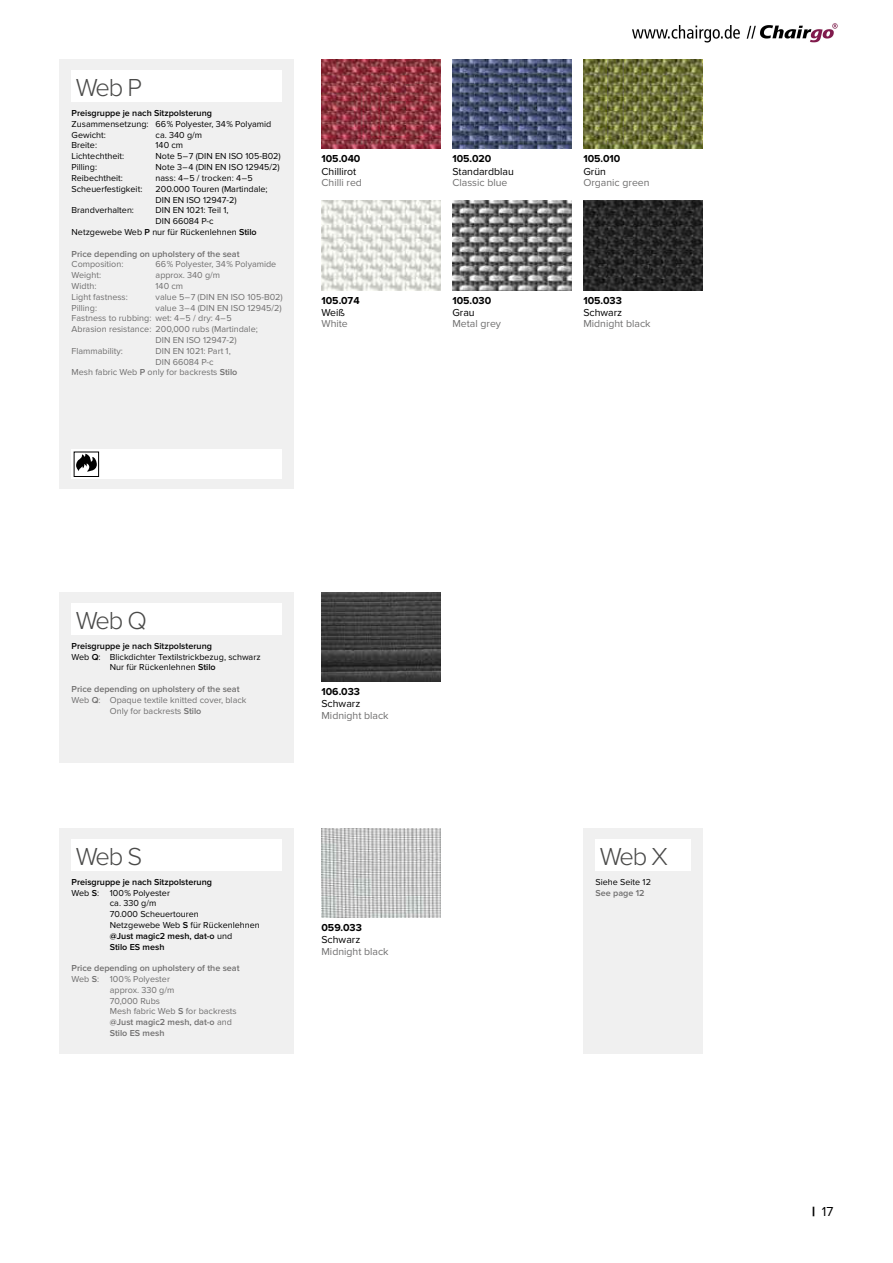
<style>
.page{position:relative;width:893px;height:1263px;background:#fff}
.page>*{position:absolute;margin:0;border:0;box-sizing:border-box;transform-origin:0 0}
.t1{font:300 25.5px "Proxima Nova";letter-spacing:-.07em;color:#4a4a49}
.t2{font:13.5px "Proxima Nova";color:#000}
.t3{font:10.5px "Proxima Nova";color:#706f6f}
.t4{font:700 10.5px "Proxima Nova";color:#000}
.t5{font:10.5px "Proxima Nova";color:#000}
.t6{font:9px/10.8px "Proxima Nova";color:#000}
.t7{font:9px "Proxima Nova";color:#706f6f}
.t8{font:600 9px "Proxima Nova";color:#706f6f}
.t9{font:600 9px "Proxima Nova";color:#000}
.s1{font-weight:600}
.s2{font-weight:400}
.s3{font-weight:900}
</style>
<div class="page">
<img style="left:321px;top:201px;width:120px;height:89px">
<img style="left:452px;top:201px;width:119px;height:89px">
<img style="left:583px;top:201px;width:119px;height:89px">
<img style="left:321px;top:60px;width:120px;height:89px">
<img style="left:452px;top:60px;width:119px;height:89px">
<img style="left:583px;top:60px;width:119px;height:89px">
<img style="left:321px;top:592px;width:120px;height:89px">
<img style="left:321px;top:828px;width:120px;height:89px">
<div style="left:60px;top:60px;width:234px;height:429px;background:#f0f0f0"></div>
<div style="left:72px;top:449px;width:210px;height:30px;background:#fff"></div>
<div style="left:74px;top:452px;width:25px;height:25px;border:1px solid #000"></div>
<svg style="left:76px;top:454px;width:21px;height:18px"></svg>
<div style="left:72px;top:70px;width:210px;height:32px;background:#fff"></div>
<div style="left:60px;top:592px;width:234px;height:170px;background:#f0f0f0"></div>
<div style="left:72px;top:603px;width:210px;height:32px;background:#fff"></div>
<div style="left:583px;top:828px;width:119px;height:225px;background:#f0f0f0"></div>
<div style="left:595px;top:839px;width:96px;height:32px;background:#fff"></div>
<div style="left:60px;top:828px;width:234px;height:225px;background:#f0f0f0"></div>
<div style="left:72px;top:839px;width:210px;height:32px;background:#fff"></div>
<img style="left:632px;top:23px;width:206px;height:20px">
<h1 class="t1" style="left:76px;top:73px;width:68px">Web P</h1>
<p class="t9" style="left:72px;top:108px;width:142px">Preisgruppe je nach Sitzpolsterung</p>
<p class="t6" style="left:72px;top:119px;width:201px">Zusammensetzung: 66 % Polyester, 34 % Polyamid<br>Gewicht:</p>
<p class="t6" style="left:156px;top:129px;width:48px">ca. 340 g/m</p>
<p class="t6" style="left:72px;top:140px;width:27px">Breite:</p>
<p class="t6" style="left:156px;top:140px;width:29px">140 cm</p>
<p class="t6" style="left:72px;top:151px;width:54px">Lichtechtheit:</p>
<p class="t6" style="left:156px;top:151px;width:127px">Note 5 – 7 (DIN EN ISO 105-B02)</p>
<p class="t6" style="left:72px;top:162px;width:27px">Pilling:</p>
<p class="t6" style="left:156px;top:162px;width:126px">Note 3 – 4 (DIN EN ISO 12945/2)</p>
<p class="t6" style="left:72px;top:173px;width:53px">Reibechtheit:</p>
<p class="t6" style="left:156px;top:173px;width:99px">nass: 4 – 5 / trocken: 4 – 5</p>
<p class="t6" style="left:72px;top:183px;width:72px">Scheuerfestigkeit:</p>
<p class="t6" style="left:156px;top:183px;width:114px">200.000 Touren (Martindale;<br>DIN EN ISO 12947-2)</p>
<p class="t6" style="left:72px;top:205px;width:64px">Brandverhalten:</p>
<p class="t6" style="left:156px;top:205px;width:74px">DIN EN 1021: Teil 1,</p>
<p class="t6" style="left:156px;top:216px;width:59px">DIN 66084 P-c</p>
<p class="t6" style="left:72px;top:227px;width:187px">Netzgewebe Web <span class="s1">P</span> nur für Rückenlehnen <span class="s1">Stilo</span></p>
<p class="t8" style="left:72px;top:248px;width:170px">Price depending on upholstery of the seat</p>
<p class="t7" style="left:72px;top:259px;width:53px">Composition:</p>
<p class="t7" style="left:156px;top:259px;width:122px">66 % Polyester, 34 % Polyamide</p>
<p class="t7" style="left:72px;top:270px;width:31px">Weight:</p>
<p class="t7" style="left:156px;top:270px;width:66px">approx. 340 g/m</p>
<p class="t7" style="left:72px;top:281px;width:26px">Width:</p>
<p class="t7" style="left:156px;top:281px;width:29px">140 cm</p>
<p class="t7" style="left:72px;top:292px;width:58px">Light fastness:</p>
<p class="t7" style="left:156px;top:292px;width:129px">value 5 – 7 (DIN EN ISO 105-B02)</p>
<p class="t7" style="left:72px;top:302px;width:27px">Pilling:</p>
<p class="t7" style="left:156px;top:302px;width:128px">value 3 – 4 (DIN EN ISO 12945/2)</p>
<p class="t7" style="left:72px;top:313px;width:162px">Fastness to rubbing: wet: 4 – 5 / dry: 4 – 5</p>
<p class="t7" style="left:72px;top:324px;width:188px">Abrasion resistance: 200,000 rubs (Martindale;</p>
<p class="t7" style="left:156px;top:335px;width:83px">DIN EN ISO 12947-2)</p>
<p class="t7" style="left:72px;top:346px;width:53px">Flammability:</p>
<p class="t7" style="left:156px;top:346px;width:77px">DIN EN 1021: Part 1,</p>
<p class="t7" style="left:156px;top:356px;width:59px">DIN 66084 P-c</p>
<p class="t7" style="left:72px;top:367px;width:167px">Mesh fabric Web <span class="s1">P</span> only for backrests <span class="s1">Stilo</span></p>
<p class="t4" style="left:321px;top:153px;width:40px">105.040</p>
<p class="t5" style="left:321px;top:165px;width:36px">Chillirot</p>
<p class="t3" style="left:321px;top:177px;width:42px">Chilli red</p>
<p class="t4" style="left:321px;top:294px;width:40px">105.074</p>
<p class="t5" style="left:321px;top:306px;width:25px">Weiß</p>
<p class="t3" style="left:321px;top:318px;width:28px">White</p>
<p class="t4" style="left:452px;top:153px;width:40px">105.020</p>
<p class="t5" style="left:452px;top:165px;width:63px">Standardblau</p>
<p class="t3" style="left:452px;top:177px;width:57px">Classic blue</p>
<p class="t4" style="left:452px;top:294px;width:40px">105.030</p>
<p class="t5" style="left:452px;top:306px;width:24px">Grau</p>
<p class="t3" style="left:452px;top:318px;width:50px">Metal grey</p>
<p class="t4" style="left:583px;top:153px;width:39px">105.010</p>
<p class="t5" style="left:583px;top:165px;width:24px">Grün</p>
<p class="t3" style="left:583px;top:177px;width:68px">Organic green</p>
<p class="t4" style="left:583px;top:294px;width:40px">105.033</p>
<p class="t5" style="left:583px;top:306px;width:40px">Schwarz</p>
<p class="t3" style="left:583px;top:318px;width:69px">Midnight black</p>
<h1 class="t1" style="left:76px;top:606px;width:73px">Web Q</h1>
<p class="t9" style="left:72px;top:640px;width:142px">Preisgruppe je nach Sitzpolsterung</p>
<p class="t6" style="left:72px;top:651px;width:190px">Web <span class="s1">Q</span>: Blickdichter Textilstrickbezug, schwarz</p>
<p class="t6" style="left:110px;top:662px;width:107px">Nur für Rückenlehnen <span class="s1">Stilo</span></p>
<p class="t8" style="left:72px;top:684px;width:170px">Price depending on upholstery of the seat</p>
<p class="t7" style="left:72px;top:694px;width:176px">Web <span class="s1">Q</span>: Opaque textile knitted cover, black</p>
<p class="t7" style="left:110px;top:705px;width:93px">Only for backrests <span class="s1">Stilo</span></p>
<h1 class="t1" style="left:76px;top:842px;width:68px">Web S</h1>
<p class="t9" style="left:72px;top:876px;width:142px">Preisgruppe je nach Sitzpolsterung</p>
<p class="t6" style="left:72px;top:887px;width:100px">Web <span class="s1">S</span>: 100 % Polyester</p>
<p class="t6" style="left:110px;top:898px;width:48px">ca. 330 g/m</p>
<p class="t6" style="left:110px;top:909px;width:91px">70.000 Scheuertouren</p>
<p class="t6" style="left:110px;top:920px;width:151px">Netzgewebe Web <span class="s1">S</span> für Rückenlehnen</p>
<p class="t9" style="left:110px;top:930px;width:124px">@Just magic2 mesh, dat-o <span class="s2">und</span></p>
<p class="t9" style="left:110px;top:941px;width:56px">Stilo ES mesh</p>
<p class="t8" style="left:72px;top:963px;width:170px">Price depending on upholstery of the seat</p>
<p class="t7" style="left:72px;top:974px;width:100px">Web <span class="s1">S</span>: 100 % Polyester</p>
<p class="t7" style="left:110px;top:984px;width:66px">approx. 330 g/m</p>
<p class="t7" style="left:110px;top:995px;width:52px">70,000 Rubs</p>
<p class="t7" style="left:110px;top:1006px;width:128px">Mesh fabric Web <span class="s1">S</span> for backrests</p>
<p class="t8" style="left:110px;top:1017px;width:124px">@Just magic2 mesh, dat-o <span class="s2">and</span></p>
<p class="t8" style="left:110px;top:1028px;width:56px">Stilo ES mesh</p>
<p class="t4" style="left:321px;top:685px;width:40px">106.033</p>
<p class="t5" style="left:321px;top:698px;width:40px">Schwarz</p>
<p class="t3" style="left:321px;top:709px;width:69px">Midnight black</p>
<p class="t4" style="left:321px;top:921px;width:42px">059.033</p>
<p class="t5" style="left:321px;top:934px;width:40px">Schwarz</p>
<p class="t3" style="left:321px;top:945px;width:69px">Midnight black</p>
<h1 class="t1" style="left:600px;top:842px;width:70px">Web X</h1>
<p class="t6" style="left:595px;top:876px;width:57px">Siehe Seite 12</p>
<p class="t8" style="left:595px;top:887px;width:51px">See page 12</p>
<h2 class="t2" style="left:812px;top:1204px;width:23px"><span class="s3">|</span> 17</h2>
</div>
